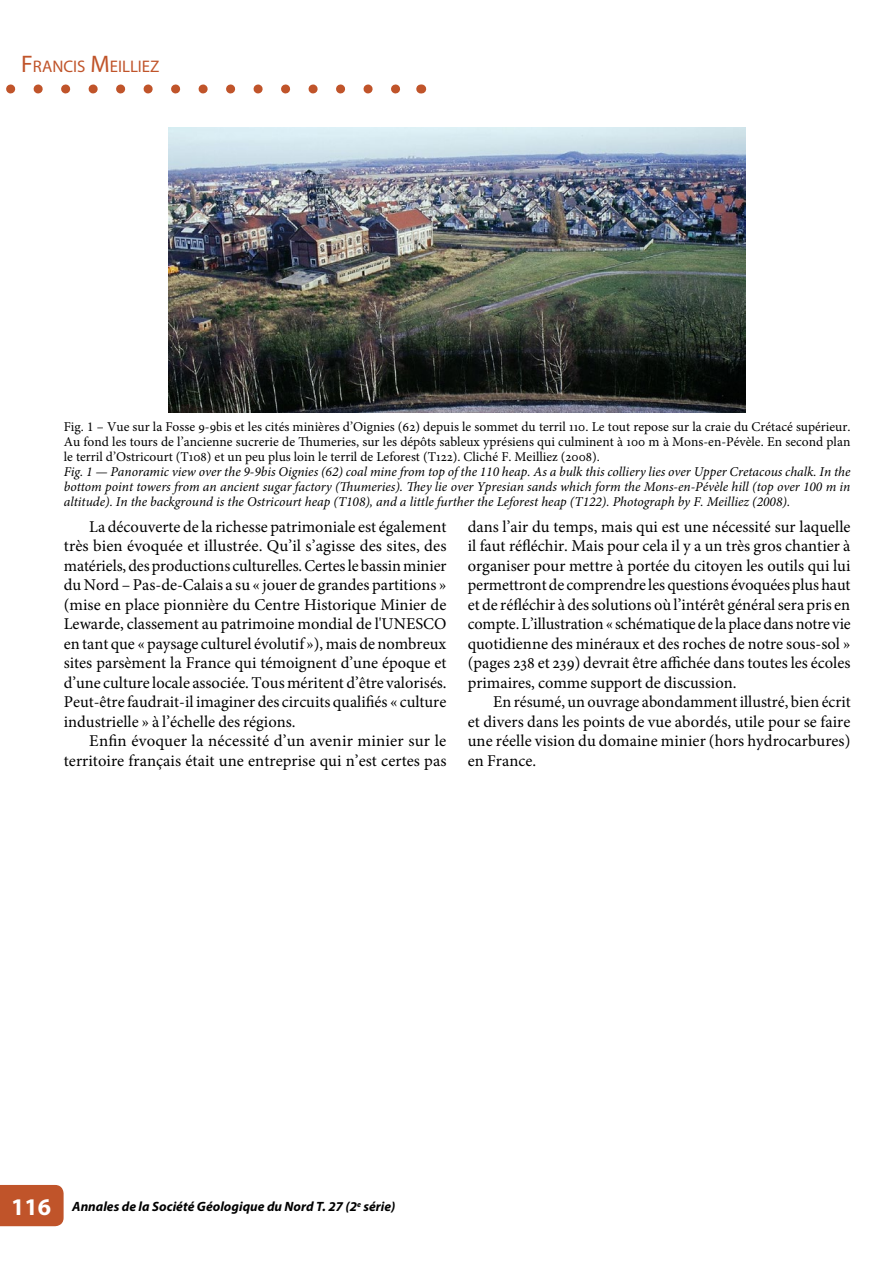
<style>
.page{position:relative;width:893px;height:1263px;background:#fff}
.page>*{position:absolute;margin:0;border:0;box-sizing:border-box;transform-origin:0 0}
.t1{font:700 24px "Myriad Pro";color:#fff}
.t2{font:16.8px "Myriad Pro";color:#c0542a}
.txt_Normal{font:16.5px/19.5px "Minion Pro";letter-spacing:.005em;color:#000;text-align:justify}
.titre_figure{font:italic 13.5px/15px "Minion Pro";color:#000;text-align:justify}
.titre_figure-2{font:13.5px/15px "Minion Pro";color:#000;text-align:justify}
.t3{font:italic 700 13.5px "Myriad Pro";color:#000}
.s1{font-size:24px}
</style>
<div class="page">
<svg style="left:11px;top:84px;width:389px;height:9px"></svg>
<div style="left:0;top:1185px;width:64px;height:41px;background:#c0542a"></div>
<img style="left:169px;top:128px;width:577px;height:284px">
<p class="t2" style="left:21px;top:56px;width:140px"><span class="s1">F</span>RANCIS <span class="s1">M</span>EILLIEZ</p>
<p class="titre_figure-2" style="left:64px;top:419px;width:788px">Fig. 1 – Vue sur la Fosse 9-9bis et les cités minières d’Oignies (62) depuis le sommet du terril 110. Le tout repose sur la craie du Crétacé supérieur.<br>Au fond les tours de l’ancienne sucrerie de Thumeries, sur les dépôts sableux yprésiens qui culminent à 100 m à Mons-en-Pévèle. En second plan le terril d’Ostricourt (T108) et un peu plus loin le terril de Leforest (T122). Cliché F. Meilliez (2008).</p>
<p class="titre_figure" style="left:64px;top:464px;width:788px">Fig. 1 — Panoramic view over the 9-9bis Oignies (62) coal mine from top of the 110 heap. As a bulk this colliery lies over Upper Cretacous chalk. In the bottom point towers from an ancient sugar factory (Thumeries). They lie over Ypresian sands which form the Mons-en-Pévèle hill (top over 100 m in altitude). In the background is the Ostricourt heap (T108), and a little further the Leforest heap (T122). Photograph by F. Meilliez (2008).</p>
<p class="txt_Normal" style="left:64px;top:517px;width:384px;text-indent:26px">La découverte de la richesse patrimoniale est également très bien évoquée et illustrée. Qu’il s’agisse des sites, des matériels, des productions culturelles. Certes le bassin minier du Nord – Pas-de-Calais a su « jouer de grandes partitions » (mise en place pionnière du Centre Historique Minier de Lewarde, classement au patrimoine mondial de l'UNESCO en tant que « paysage culturel évolutif »), mais de nombreux sites parsèment la France qui témoignent d’une époque et d’une culture locale associée. Tous méritent d’être valorisés.<br>Peut-être faudrait-il imaginer des circuits qualifiés « culture industrielle » à l’échelle des régions.</p>
<p class="txt_Normal" style="left:64px;top:731px;width:384px;text-align:right">Enfin évoquer la nécessité d’un avenir minier sur le territoire français était une entreprise qui n’est certes pas</p>
<p class="txt_Normal" style="left:468px;top:517px;width:384px">dans l’air du temps, mais qui est une nécessité sur laquelle il faut réfléchir. Mais pour cela il y a un très gros chantier à organiser pour mettre à portée du citoyen les outils qui lui permettront de comprendre les questions évoquées plus haut et de réfléchir à des solutions où l’intérêt général sera pris en compte. L’illustration « schématique de la place dans notre vie quotidienne des minéraux et des roches de notre sous-sol » (pages 238 et 239) devrait être affichée dans toutes les écoles primaires, comme support de discussion.</p>
<p class="txt_Normal" style="left:468px;top:692px;width:384px;text-indent:26px">En résumé, un ouvrage abondamment illustré, bien écrit et divers dans les points de vue abordés, utile pour se faire une réelle vision du domaine minier (hors hydrocarbures) en France.</p>
<h1 class="t1" style="left:11px;top:1191px;width:41px">116</h1>
<p class="t3" style="left:72px;top:1198px;width:325px">Annales de la Société Géologique du Nord T. 27 (2<sup>e</sup> série)</p>
</div>
